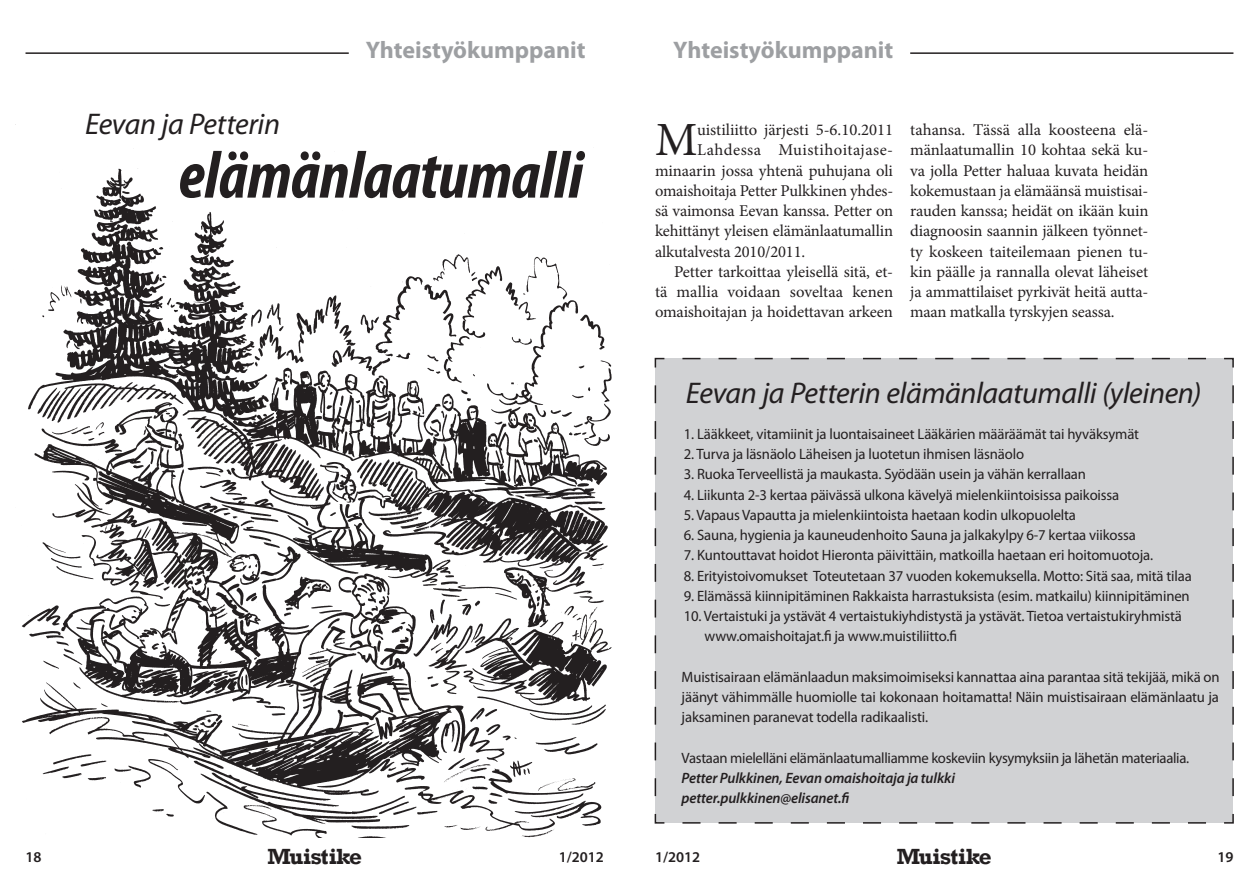
<style>
.page{position:relative;width:1259px;height:893px;background:#fff}
.page>*{position:absolute;margin:0;border:0;box-sizing:border-box;transform-origin:0 0}
.Muistike_otsikko_iso{font:italic 700 condensed 67.5px "Myriad Pro";letter-spacing:-.005em;color:#231f20}
.Muistike_leipis_anfa{font:47.7px "Minion Pro";color:#231f20}
.Muistike_otsikko_pie{font:italic 30px "Myriad Pro";letter-spacing:-.01em;color:#231f20}
.Muistike_otsikko_väh{font:italic 30px "Myriad Pro";letter-spacing:-.01em;color:#231f20}
.Muistike_ylätunnus{font:700 24px "Myriad Pro";color:#9d9fa2}
.Muistike_ylätunnus_o{font:700 24px "Myriad Pro";color:#9d9fa2}
.t1{font:700 22.5px "Rockwell";letter-spacing:-.03em;color:#231f20}
.Muistike_leipis{font:16.5px/20.2px "Minion Pro";letter-spacing:-.01em;color:#231f20;text-align:justify}
.Muistike_leipis_anfa-2{font:16.5px "Minion Pro";letter-spacing:-.01em;color:#231f20}
.Muistike_leipis_anfa-3{font:16.5px "Minion Pro";letter-spacing:.03em;color:#231f20}
.Muitike_leipis_numer{font:15px "Myriad Pro";letter-spacing:-.01em;color:#231f20}
.Muistike_leipis-2{font:15px/20.2px "Myriad Pro";letter-spacing:-.02em;color:#231f20;text-align:justify}
.Muistike_leipis-3{font:italic 600 15px "Myriad Pro";letter-spacing:-.01em;color:#231f20}
.t2{font:600 15px "Myriad Pro";color:#231f20}
</style>
<div class="page">
<hr style="left:26px;top:52px;width:323px;height:2px;background:#231f20">
<hr style="left:910px;top:52px;width:323px;height:2px;background:#231f20">
<img style="left:15px;top:124px;width:597px;height:714px">
<div style="left:654px;top:357px;width:580px;height:467px;background:#d1d2d4"></div>
<p class="Muistike_ylätunnus" style="left:366px;top:35px;width:221px">Yhteistyökumppanit</p>
<p class="Muistike_ylätunnus_o" style="left:673px;top:35px;width:221px">Yhteistyökumppanit</p>
<p class="Muistike_otsikko_väh" style="left:85px;top:106px;width:196px">Eevan ja Petterin</p>
<p class="Muistike_otsikko_iso" style="left:179px;top:133px;width:406px">elämänlaatumalli</p>
<p class="Muistike_leipis_anfa" style="left:655px;top:108px;width:44px">M</p>
<p class="Muistike_leipis_anfa-2" style="left:697px;top:119px;width:198px">uistiliitto järjesti 5-6.10.2011</p>
<p class="Muistike_leipis_anfa-3" style="left:697px;top:139px;width:198px">Lahdessa Muistihoitajase-</p>
<p class="Muistike_leipis_anfa-2" style="left:655px;top:159px;width:239px">minaarin jossa yhtenä puhujana oli</p>
<p class="Muistike_leipis_anfa-2" style="left:655px;top:179px;width:240px">omaishoitaja Petter Pulkkinen yhdes-</p>
<p class="Muistike_leipis_anfa-2" style="left:655px;top:200px;width:240px">sä vaimonsa Eevan kanssa. Petter on</p>
<p class="Muistike_leipis_anfa-2" style="left:655px;top:220px;width:239px">kehittänyt yleisen elämänlaatumallin</p>
<p class="Muistike_leipis_anfa-2" style="left:655px;top:240px;width:152px">alkutalvesta 2010/2011.</p>
<p class="Muistike_leipis" style="left:655px;top:261px;width:240px;text-indent:19px">Petter tarkoittaa yleisellä sitä, et&shy;tä mallia voidaan soveltaa kenen omaishoitajan ja hoidettavan arkeen</p>
<p class="Muistike_leipis" style="left:910px;top:120px;width:240px">tahansa. Tässä alla koosteena elä&shy;mänlaatumallin 10 kohtaa sekä ku&shy;va jolla Petter haluaa kuvata heidän kokemustaan ja elämäänsä muistisai&shy;rauden kanssa; heidät on ikään kuin diagnoosin saannin jälkeen työnnet&shy;ty koskeen taiteilemaan pienen tu&shy;kin päälle ja rannalla olevat läheiset ja ammattilaiset pyrkivät heitä autta&shy;maan matkalla tyrskyjen seassa.</p>
<p class="Muistike_otsikko_pie" style="left:686px;top:374px;width:517px">Eevan ja Petterin elämänlaatumalli (yleinen)</p>
<p class="Muitike_leipis_numer" style="left:684px;top:425px;width:457px">1. Lääkkeet, vitamiinit ja luontaisaineet Lääkärien määräämät tai hyväksymät</p>
<p class="Muitike_leipis_numer" style="left:684px;top:445px;width:342px">2. Turva ja läsnäolo Läheisen ja luotetun ihmisen läsnäolo</p>
<p class="Muitike_leipis_numer" style="left:684px;top:465px;width:404px">3. Ruoka Terveellistä ja maukasta. Syödään usein ja vähän kerrallaan</p>
<p class="Muitike_leipis_numer" style="left:684px;top:485px;width:437px">4. Liikunta 2-3 kertaa päivässä ulkona kävelyä mielenkiintoisissa paikoissa</p>
<p class="Muitike_leipis_numer" style="left:684px;top:506px;width:394px">5. Vapaus Vapautta ja mielenkiintoista haetaan kodin ulkopuolelta</p>
<p class="Muitike_leipis_numer" style="left:684px;top:526px;width:453px">6. Sauna, hygienia ja kauneudenhoito Sauna ja jalkakylpy 6-7 kertaa viikossa</p>
<p class="Muitike_leipis_numer" style="left:684px;top:546px;width:471px">7. Kuntouttavat hoidot Hieronta päivittäin, matkoilla haetaan eri hoitomuotoja.</p>
<p class="Muitike_leipis_numer" style="left:684px;top:566px;width:509px">8. Erityistoivomukset Toteutetaan 37 vuoden kokemuksella. Motto: Sitä saa, mitä tilaa</p>
<p class="Muitike_leipis_numer" style="left:684px;top:587px;width:507px">9. Elämässä kiinnipitäminen Rakkaista harrastuksista (esim. matkailu) kiinnipitäminen</p>
<p class="Muitike_leipis_numer" style="left:684px;top:607px;width:500px">10. Vertaistuki ja ystävät 4 vertaistukiyhdistystä ja ystävät. Tietoa vertaistukiryhmistä</p>
<p class="Muitike_leipis_numer" style="left:704px;top:627px;width:254px">www.omaishoitajat.fi ja www.muistiliitto.fi</p>
<p class="Muistike_leipis-2" style="left:681px;top:666px;width:539px">Muistisairaan elämänlaadun maksimoimiseksi kannattaa aina parantaa sitä tekijää, mikä on jäänyt vähimmälle huomiolle tai kokonaan hoitamatta! Näin muistisairaan elämänlaatu ja jaksaminen paranevat todella radikaalisti.</p>
<p class="Muistike_leipis-2" style="left:681px;top:747px;width:509px">Vastaan mielelläni elämänlaatumalliamme koskeviin kysymyksiin ja lähetän materiaalia.</p>
<p class="Muistike_leipis-3" style="left:681px;top:768px;width:275px">Petter Pulkkinen, Eevan omaishoitaja ja tulkki</p>
<p class="Muistike_leipis-3" style="left:681px;top:789px;width:169px">petter.pulkkinen@elisanet.fi</p>
<p class="t2" style="left:26px;top:847px;width:18px">18</p>
<p class="t1" style="left:267px;top:843px;width:96px">Muistike</p>
<p class="t2" style="left:559px;top:847px;width:47px">1/2012</p>
<p class="t2" style="left:655px;top:847px;width:47px">1/2012</p>
<h3 class="t1" style="left:897px;top:843px;width:96px">Muistike</h3>
<p class="t2" style="left:1217px;top:847px;width:18px">19</p>
</div>
